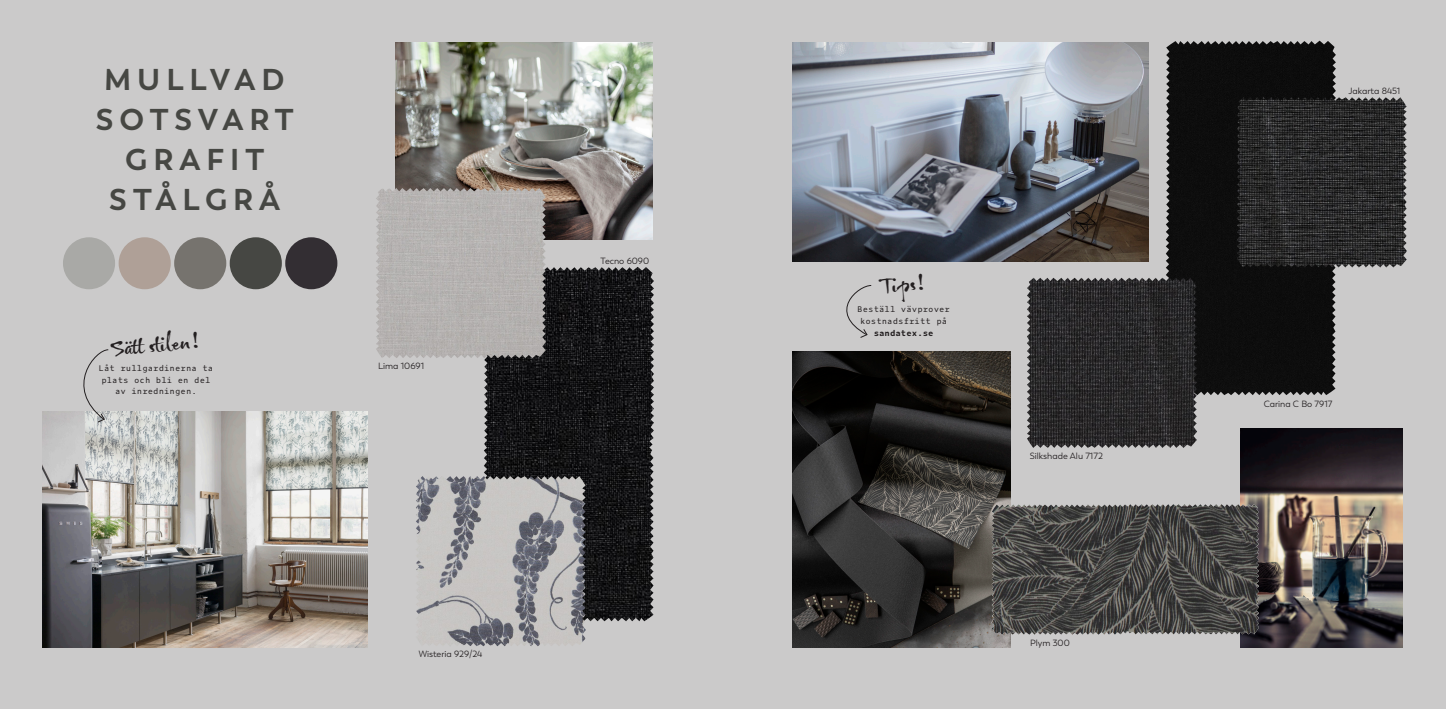
<style>
.page{position:relative;width:1446px;height:709px;background:#cbcaca}
.page>*{position:absolute;margin:0;border:0;box-sizing:border-box;transform-origin:0 0}
.t1{font:700 30px "Trenda";letter-spacing:.2em;color:#464743}
.t2{font:24.7px "Gizmo";color:#231f20}
.t3{font:9px "Trenda";color:#231f20}
.t4{font:7.8px/11.7px "Zeitung Mono Pro";color:#231f20;text-align:center}
.t5{font:700 7.8px "Zeitung Mono Pro";color:#231f20}
</style>
<div class="page">
<img style="left:395px;top:42px;width:257px;height:198px">
<img style="left:43px;top:411px;width:325px;height:237px">
<img style="left:793px;top:351px;width:217px;height:296px">
<div style="left:63px;top:237px;width:52px;height:52px;background:#a9a9a6;border-radius:50%"></div>
<div style="left:119px;top:237px;width:52px;height:52px;background:#afa097;border-radius:50%"></div>
<div style="left:174px;top:237px;width:52px;height:52px;background:#76736e;border-radius:50%"></div>
<div style="left:230px;top:237px;width:52px;height:52px;background:#464743;border-radius:50%"></div>
<div style="left:285px;top:237px;width:52px;height:52px;background:#332e33;border-radius:50%"></div>
<svg style="left:846px;top:285px;width:26px;height:53px"></svg>
<svg style="left:63px;top:349px;width:46px;height:74px"></svg>
<img style="left:1240px;top:428px;width:162px;height:220px">
<svg style="left:793px;top:43px;width:355px;height:218px"></svg>
<img style="left:484px;top:267px;width:170px;height:354px">
<img style="left:376px;top:188px;width:170px;height:170px">
<img style="left:416px;top:476px;width:170px;height:170px">
<div style="left:1166px;top:41px;width:170px;height:354px;background:#0d0d0d"></div>
<img style="left:1237px;top:97px;width:170px;height:170px">
<img style="left:1027px;top:278px;width:170px;height:170px">
<img style="left:991px;top:504px;width:268px;height:130px">
<p class="t1" style="left:104px;top:60px;width:182px">MULLVAD</p>
<p class="t1" style="left:96px;top:100px;width:199px">SOTSVART</p>
<p class="t1" style="left:125px;top:140px;width:141px">GRAFIT</p>
<p class="t1" style="left:109px;top:180px;width:172px">STÅLGRÅ</p>
<p class="t2" style="left:110px;top:330px;width:89px;rotate:-5deg">Sätt stilen!</p>
<p class="t4" style="left:99px;top:362px;width:116px">Låt rullgardinerna ta plats och bli en del av inredningen.</p>
<p class="t3" style="left:378px;top:361px;width:48px">Lima 10691</p>
<p class="t3" style="left:419px;top:648px;width:65px">Wisteria 929/24</p>
<p class="t3" style="left:601px;top:255px;width:50px">Tecno 6090</p>
<p class="t2" style="left:880px;top:268px;width:45px;rotate:-5deg">Tips!</p>
<p class="t4" style="left:857px;top:303px;width:94px">Beställ vävprover</p>
<p class="t4" style="left:860px;top:315px;width:89px">kostnadsfritt på</p>
<p class="t5" style="left:873px;top:326px;width:62px">sandatex.se</p>
<p class="t3" style="left:1030px;top:450px;width:75px">Silkshade Alu 7172</p>
<p class="t3" style="left:1030px;top:637px;width:41px">Plym 300</p>
<p class="t3" style="left:1348px;top:86px;width:53px">Jakarta 8451</p>
<p class="t3" style="left:1263px;top:399px;width:70px">Carina C Bo 7917</p>
</div>
